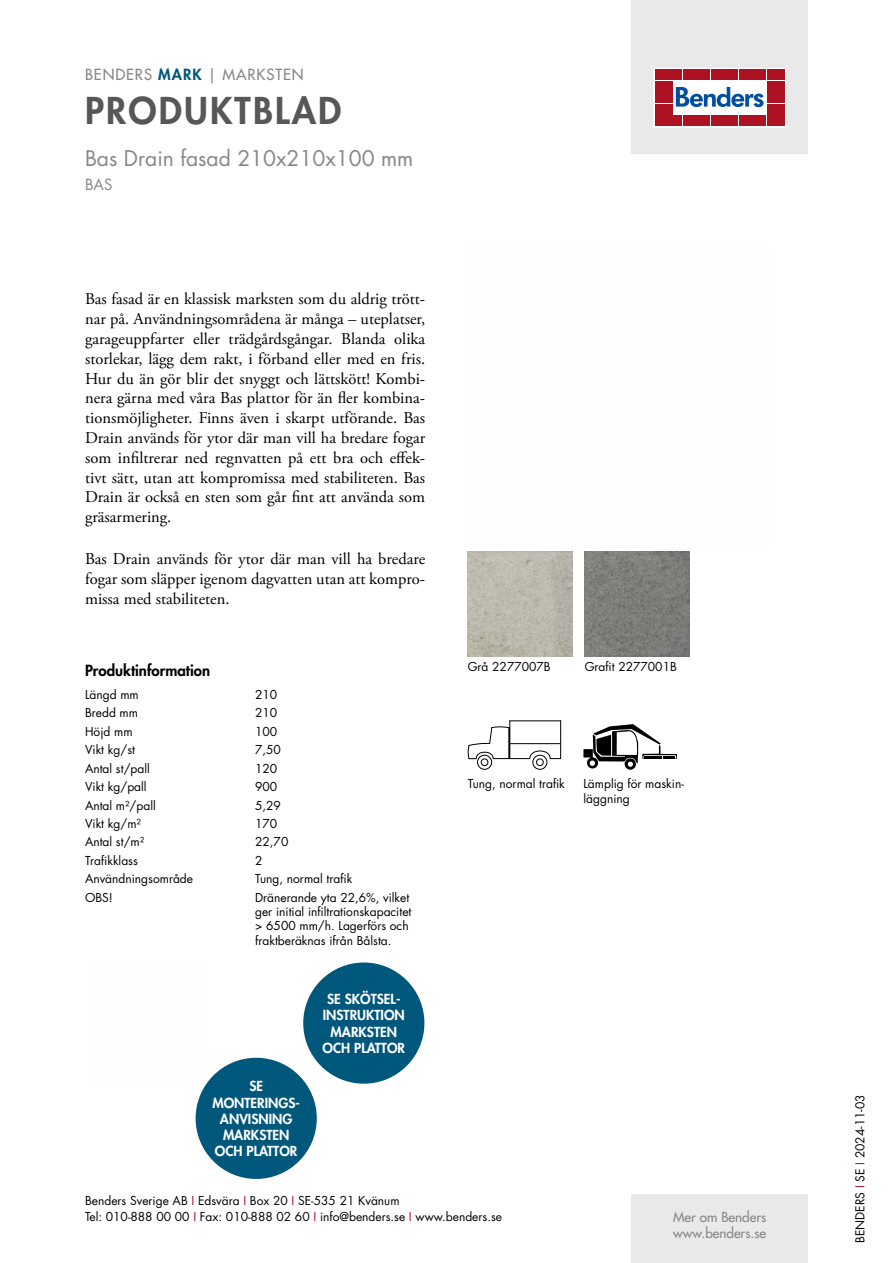
<style>
.page{position:relative;width:893px;height:1263px;background:#fff}
.page>*{position:absolute;margin:0;border:0;box-sizing:border-box;transform-origin:0 0}
.t1{font:800 36px "Futura Std";letter-spacing:.06em;color:#575756}
.t2{font:21px "Futura Std";color:#878787}
.t3{font:16.5px/19.8px "Adobe Garamond Pro";color:#000;text-align:justify}
.t4{font:500 15px "Futura Std";letter-spacing:.06em;color:#878787}
.t5{font:800 15px "Futura Std";color:#000}
.t6{font:15px "Futura Std";color:#878787}
.t7{font:800 13.5px/16.2px "Futura Std";color:#fff;text-align:center}
.t8{font:500 13.5px/16.2px "Futura Std";color:#878787}
.t9{font:12px/14.4px "Futura Std";color:#000}
.s1{font-weight:800;color:#00577c}
.s2{color:#ae1122}
</style>
<div class="page">
<div style="left:631px;top:0;width:177px;height:153px;background:#e9e9e9"></div>
<div style="left:631px;top:1195px;width:177px;height:68px;background:#e9e9e9"></div>
<svg style="left:656px;top:70px;width:128px;height:55px;background:#ebc5ca"></svg>
<div style="left:654px;top:68px;width:132px;height:59px;border:1px solid #fff"></div>
<div style="left:655px;top:70px;width:8px;height:10px;background:#ae1122"></div>
<div style="left:664px;top:70px;width:8px;height:10px;background:#ae1122"></div>
<div style="left:655px;top:81px;width:8px;height:10px;background:#ae1122"></div>
<div style="left:664px;top:81px;width:8px;height:10px;background:#ae1122"></div>
<div style="left:655px;top:93px;width:8px;height:10px;background:#ae1122"></div>
<div style="left:664px;top:93px;width:8px;height:10px;background:#ae1122"></div>
<div style="left:655px;top:104px;width:8px;height:11px;background:#ae1122"></div>
<div style="left:664px;top:104px;width:8px;height:11px;background:#ae1122"></div>
<div style="left:655px;top:116px;width:8px;height:10px;background:#ae1122"></div>
<div style="left:664px;top:116px;width:8px;height:10px;background:#ae1122"></div>
<div style="left:674px;top:70px;width:8px;height:10px;background:#ae1122"></div>
<div style="left:683px;top:70px;width:8px;height:10px;background:#ae1122"></div>
<div style="left:692px;top:70px;width:8px;height:10px;background:#ae1122"></div>
<div style="left:702px;top:70px;width:8px;height:10px;background:#ae1122"></div>
<div style="left:711px;top:70px;width:8px;height:10px;background:#ae1122"></div>
<div style="left:720px;top:70px;width:8px;height:10px;background:#ae1122"></div>
<div style="left:730px;top:70px;width:8px;height:10px;background:#ae1122"></div>
<div style="left:739px;top:70px;width:8px;height:10px;background:#ae1122"></div>
<div style="left:748px;top:70px;width:8px;height:10px;background:#ae1122"></div>
<div style="left:758px;top:70px;width:8px;height:10px;background:#ae1122"></div>
<div style="left:674px;top:116px;width:8px;height:10px;background:#ae1122"></div>
<div style="left:683px;top:116px;width:8px;height:10px;background:#ae1122"></div>
<div style="left:692px;top:116px;width:8px;height:10px;background:#ae1122"></div>
<div style="left:702px;top:116px;width:8px;height:10px;background:#ae1122"></div>
<div style="left:711px;top:116px;width:8px;height:10px;background:#ae1122"></div>
<div style="left:720px;top:116px;width:8px;height:10px;background:#ae1122"></div>
<div style="left:730px;top:116px;width:8px;height:10px;background:#ae1122"></div>
<div style="left:739px;top:116px;width:8px;height:10px;background:#ae1122"></div>
<div style="left:748px;top:116px;width:8px;height:10px;background:#ae1122"></div>
<div style="left:758px;top:116px;width:8px;height:10px;background:#ae1122"></div>
<div style="left:767px;top:70px;width:8px;height:10px;background:#ae1122"></div>
<div style="left:776px;top:70px;width:8px;height:10px;background:#ae1122"></div>
<div style="left:767px;top:81px;width:8px;height:10px;background:#ae1122"></div>
<div style="left:776px;top:81px;width:8px;height:10px;background:#ae1122"></div>
<div style="left:767px;top:93px;width:8px;height:10px;background:#ae1122"></div>
<div style="left:776px;top:93px;width:8px;height:10px;background:#ae1122"></div>
<div style="left:767px;top:104px;width:8px;height:11px;background:#ae1122"></div>
<div style="left:776px;top:104px;width:8px;height:11px;background:#ae1122"></div>
<div style="left:767px;top:116px;width:8px;height:10px;background:#ae1122"></div>
<div style="left:776px;top:116px;width:8px;height:10px;background:#ae1122"></div>
<svg style="left:676px;top:87px;width:87px;height:20px;background:#89add2"></svg>
<div style="left:303px;top:962px;width:121px;height:122px;background:#00577c;border-radius:50%"></div>
<div style="left:196px;top:1058px;width:121px;height:121px;background:#00577c;border-radius:50%"></div>
<img style="left:468px;top:552px;width:105px;height:105px">
<img style="left:585px;top:552px;width:105px;height:105px">
<svg style="left:468px;top:720px;width:93px;height:50px"></svg>
<svg style="left:625px;top:758px;width:11px;height:12px"></svg>
<svg style="left:583px;top:724px;width:94px;height:44px"></svg>
<p class="t4" style="left:85px;top:65px;width:220px">BENDERS <span class="s1">MARK</span> | MARKSTEN</p>
<h1 class="t1" style="left:85px;top:87px;width:258px">PRODUKTBLAD</h1>
<p class="t2" style="left:85px;top:144px;width:330px">Bas Drain fasad 210x210x100 mm</p>
<p class="t6" style="left:85px;top:175px;width:29px">BAS</p>
<p class="t3" style="left:85px;top:290px;width:342px">Bas fasad är en klassisk marksten som du aldrig trött&shy;nar på. Användningsområdena är många – uteplatser, garageuppfarter eller trädgårdsgångar. Blanda olika storlekar, lägg dem rakt, i förband eller med en fris.<br>Hur du än gör blir det snyggt och lättskött! Kombi&shy;nera gärna med våra Bas plattor för än fler kombina&shy;tionsmöjligheter. Finns även i skarpt utförande. Bas Drain används för ytor där man vill ha bredare fogar som infiltrerar ned regnvatten på ett bra och effek&shy;tivt sätt, utan att kompromissa med stabiliteten. Bas Drain är också en sten som går fint att använda som gräsarmering.</p>
<p class="t3" style="left:85px;top:550px;width:342px">Bas Drain används för ytor där man vill ha bredare fogar som släpper igenom dagvatten utan att kompro&shy;missa med stabiliteten.</p>
<p class="t5" style="left:85px;top:661px;width:127px">Produktinformation</p>
<p class="t9" style="left:85px;top:688px;width:55px">Längd mm</p>
<p class="t9" style="left:255px;top:688px;width:24px">210</p>
<p class="t9" style="left:85px;top:706px;width:55px">Bredd mm</p>
<p class="t9" style="left:255px;top:706px;width:24px">210</p>
<p class="t9" style="left:85px;top:724px;width:49px">Höjd mm</p>
<p class="t9" style="left:255px;top:724px;width:24px">100</p>
<p class="t9" style="left:85px;top:743px;width:51px">Vikt kg/st</p>
<p class="t9" style="left:255px;top:743px;width:27px">7,50</p>
<p class="t9" style="left:85px;top:761px;width:66px">Antal st/pall</p>
<p class="t9" style="left:255px;top:761px;width:24px">120</p>
<p class="t9" style="left:85px;top:780px;width:63px">Vikt kg/pall</p>
<p class="t9" style="left:255px;top:780px;width:24px">900</p>
<p class="t9" style="left:85px;top:798px;width:72px">Antal m²/pall</p>
<p class="t9" style="left:255px;top:798px;width:27px">5,29</p>
<p class="t9" style="left:85px;top:816px;width:57px">Vikt kg/m²</p>
<p class="t9" style="left:255px;top:816px;width:24px">170</p>
<p class="t9" style="left:85px;top:835px;width:61px">Antal st/m²</p>
<p class="t9" style="left:255px;top:835px;width:35px">22,70</p>
<p class="t9" style="left:85px;top:853px;width:54px">Trafikklass</p>
<p class="t9" style="left:255px;top:853px;width:9px">2</p>
<p class="t9" style="left:85px;top:872px;width:110px">Användningsområde</p>
<p class="t9" style="left:255px;top:872px;width:99px">Tung, normal trafik</p>
<p class="t9" style="left:85px;top:890px;width:29px">OBS!</p>
<p class="t9" style="left:255px;top:890px;width:158px">Dränerande yta 22,6%, vilket ger initial infiltrationskapacitet &gt; 6500 mm/h. Lagerförs och fraktberäknas ifrån Bålsta.</p>
<p class="t7" style="left:212px;top:1078px;width:89px">SE<br>MONTERINGS-<br>ANVISNING<br>MARKSTEN<br>OCH PLATTOR</p>
<p class="t7" style="left:323px;top:991px;width:84px">SE SKÖTSEL-<br>INSTRUKTION<br>MARKSTEN<br>OCH PLATTOR</p>
<p class="t9" style="left:468px;top:660px;width:85px">Grå 2277007B</p>
<p class="t9" style="left:585px;top:660px;width:94px">Grafit 2277001B</p>
<p class="t9" style="left:468px;top:777px;width:99px">Tung, normal trafik</p>
<p class="t9" style="left:583px;top:777px;width:102px">Lämplig för maskin&shy;läggning</p>
<p class="t9" style="left:85px;top:1192px;width:418px;line-height:16.5px">Benders Sverige AB <span class="s2">I</span> Edsvära <span class="s2">I</span> Box 20 <span class="s2">I</span> SE-535 21 Kvänum<br>Tel: 010-888 00 00 <span class="s2">I</span> Fax: 010-888 02 60 <span class="s2">I</span> info@benders.se <span class="s2">I</span> www.benders.se</p>
<p class="t8" style="left:673px;top:1209px;width:95px">Mer om Benders www.benders.se</p>
<p class="t9" style="left:853px;top:1243px;width:150px;rotate:-90deg">BENDERS <span class="s2">I</span> SE <span class="s2">I</span> 2024-11-03</p>
</div>
